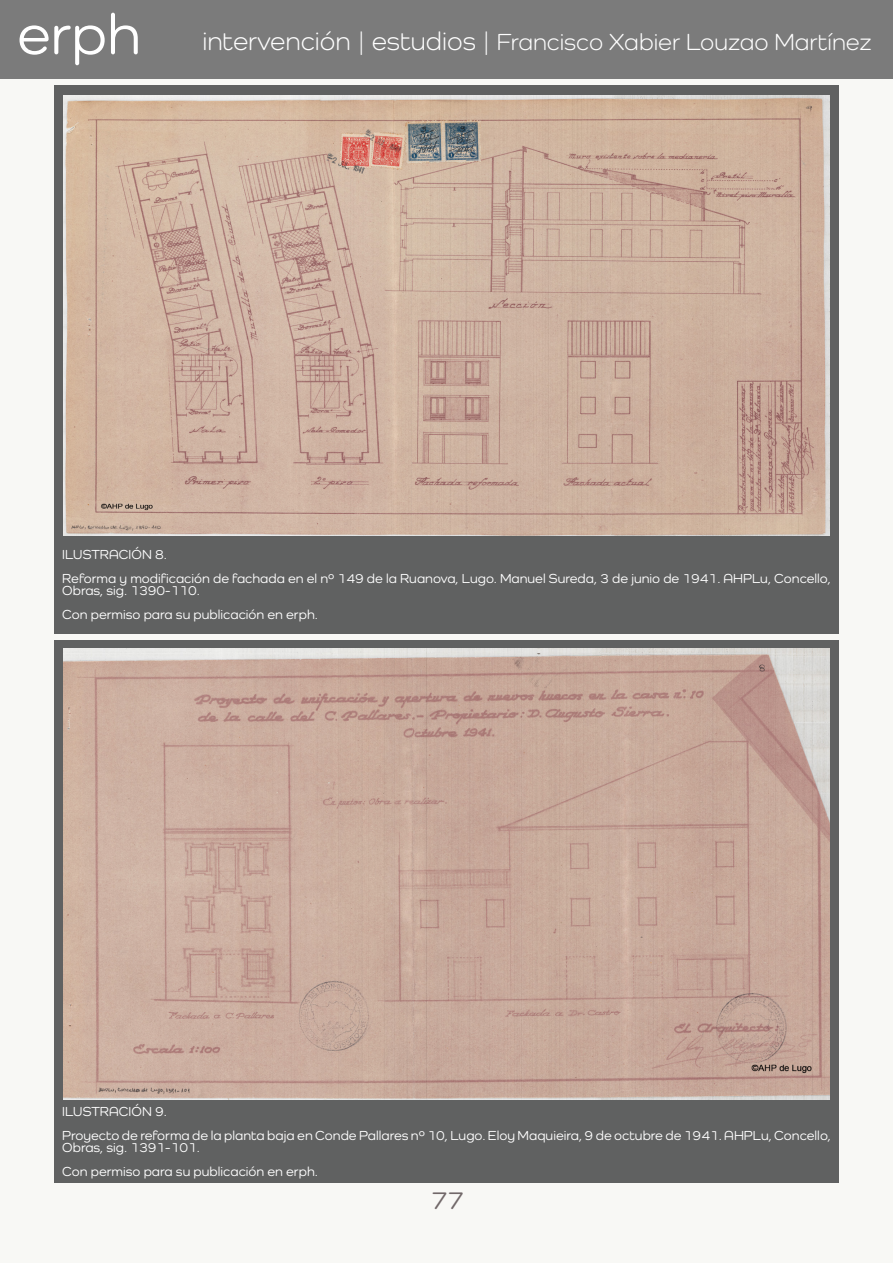
<style>
.page{position:relative;width:893px;height:1263px;background:#f8f8f5}
.page>*{position:absolute;margin:0;border:0;box-sizing:border-box;transform-origin:0 0}
.t1{font:500 58.5px "Como";color:#fff}
.t2{font:500 25.5px "Como";color:#716869}
.t3{font:24px "Como";color:#fff}
.t4{font:500 13.5px/24px "Como";color:#fff}
.s1{font-size:26.4px}
</style>
<div class="page">
<div style="left:0;top:0;width:893px;height:79px;background:#7b7b7b"></div>
<div style="left:54px;top:85px;width:785px;height:549px;background:#606161"></div>
<img style="left:64px;top:96px;width:765px;height:440px">
<div style="left:54px;top:640px;width:785px;height:542px;background:#606161"></div>
<img style="left:64px;top:648px;width:765px;height:451px">
<h1 class="t1" style="left:17px;top:-1px;width:125px">erph</h1>
<h3 class="t3" style="left:202px;top:27px;width:671px"><span class="s1">intervención | estudios |</span> Francisco Xabier Louzao Martínez</h3>
<p class="t4" style="left:62px;top:542px;width:770px">ILUSTRACIÓN 8.<br>Reforma y modificación de fachada en el nº 149 de la Ruanova, Lugo. Manuel Sureda, 3 de junio de 1941. AHPLu, Concello,</p>
<p class="t4" style="left:62px;top:578px;width:257px">Obras, sig. 1390-110.<br>Con permiso para su publicación en erph.</p>
<p class="t4" style="left:62px;top:1099px;width:770px">ILUSTRACIÓN 9.<br>Proyecto de reforma de la planta baja en Conde Pallares nº 10, Lugo. Eloy Maquieira, 9 de octubre de 1941. AHPLu, Concello,</p>
<p class="t4" style="left:62px;top:1135px;width:257px">Obras, sig. 1391-101.<br>Con permiso para su publicación en erph.</p>
<h2 class="t2" style="left:431px;top:1185px;width:34px">77</h2>
</div>
